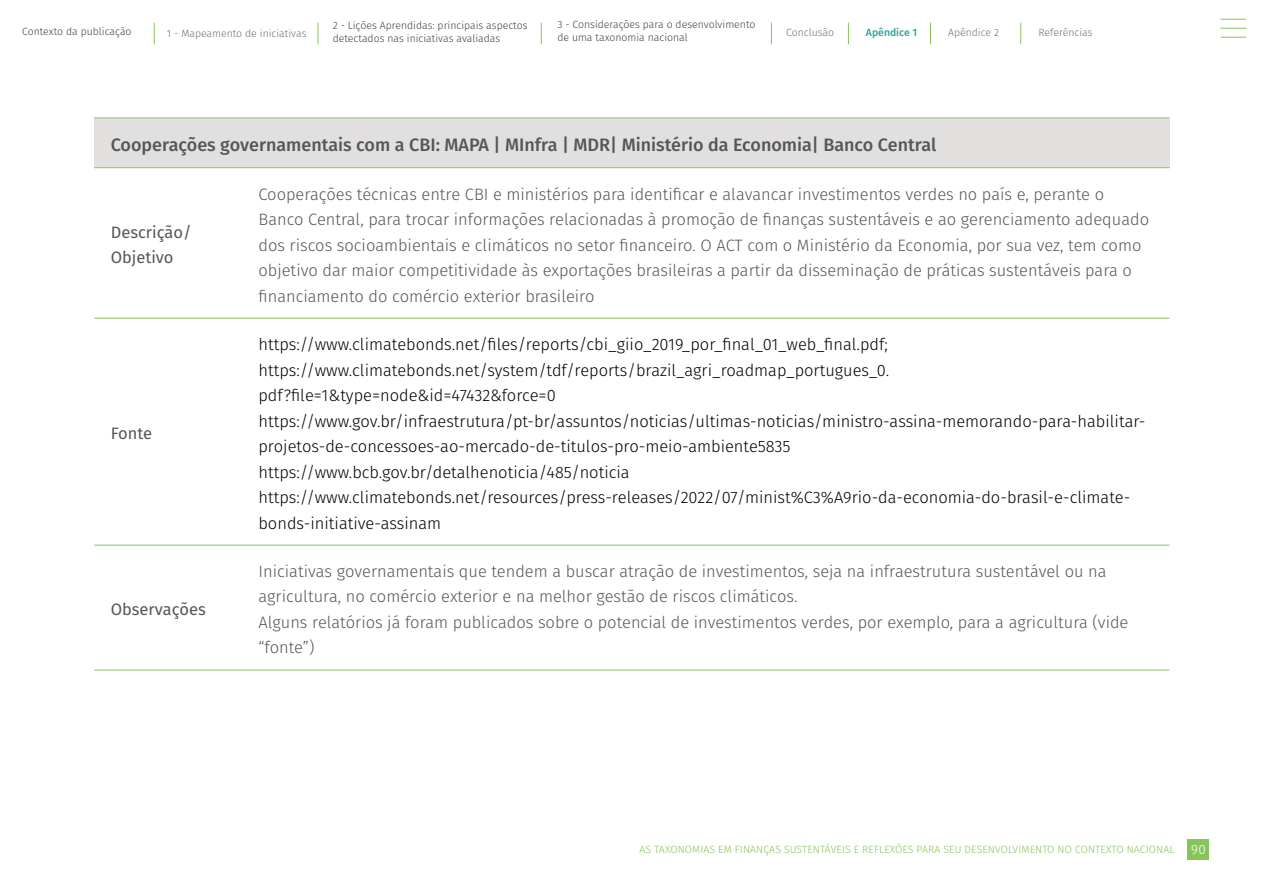
<style>
.page{position:relative;width:1263px;height:893px;background:#fff}
.page>*{position:absolute;margin:0;border:0;box-sizing:border-box;transform-origin:0 0}
.t1{font:500 18px "Fira Sans";color:#565659}
.t2{font:300 16.5px/25.5px "Fira Sans";color:#565659}
.t3{font:300 16.5px/25.5px "Fira Sans";color:#000}
.t4{font:16.5px/25.5px "Fira Sans";color:#565659}
.t5{font:300 10.5px/12.6px "Fira Sans";color:#414042}
.t6{font:300 10.5px "Fira Sans";letter-spacing:.01em;color:#85c559}
.t7{font:300 10.5px "Fira Sans";color:#6d6e71}
.t8{font:500 10.5px "Fira Sans";color:#2ea39a}
.s1{font-size:13.5px;color:#fff}
</style>
<div class="page">
<svg style="left:154px;top:23px;width:1px;height:21px"></svg>
<svg style="left:318px;top:23px;width:1px;height:21px"></svg>
<svg style="left:541px;top:23px;width:1px;height:21px"></svg>
<svg style="left:771px;top:23px;width:1px;height:21px"></svg>
<svg style="left:1220px;top:19px;width:26px;height:1px"></svg>
<svg style="left:1220px;top:28px;width:26px;height:1px"></svg>
<svg style="left:1220px;top:37px;width:26px;height:1px"></svg>
<svg style="left:848px;top:23px;width:1px;height:21px"></svg>
<svg style="left:930px;top:23px;width:1px;height:21px"></svg>
<svg style="left:1020px;top:23px;width:1px;height:21px"></svg>
<div style="left:1188px;top:839px;width:21px;height:20px;background:#85c559"></div>
<div style="left:94px;top:118px;width:1075px;height:50px;background:#e2e0df"></div>
<hr style="left:94px;top:118px;width:148px;height:1px;background:#85c559">
<hr style="left:242px;top:118px;width:927px;height:1px;background:#85c559">
<hr style="left:94px;top:167px;width:148px;height:1px;background:#85c559">
<hr style="left:242px;top:167px;width:927px;height:1px;background:#85c559">
<hr style="left:94px;top:318px;width:148px;height:1px;background:#85c559">
<hr style="left:242px;top:318px;width:927px;height:1px;background:#85c559">
<hr style="left:94px;top:545px;width:148px;height:1px;background:#85c559">
<hr style="left:242px;top:545px;width:927px;height:1px;background:#85c559">
<hr style="left:94px;top:670px;width:148px;height:1px;background:#85c559">
<hr style="left:242px;top:670px;width:927px;height:1px;background:#85c559">
<p class="t5" style="left:557px;top:18px;width:200px">3 - Considerações para o desenvolvimento de uma taxonomia nacional</p>
<p class="t5" style="left:22px;top:25px;width:111px">Contexto da publicação</p>
<p class="t7" style="left:167px;top:26px;width:141px">1 - Mapeamento de iniciativas</p>
<p class="t5" style="left:333px;top:19px;width:196px">2 - Lições Aprendidas: principais aspectos detectados nas iniciativas avaliadas</p>
<p class="t7" style="left:786px;top:25px;width:50px">Conclusão</p>
<p class="t8" style="left:866px;top:24px;width:53px">Apêndice 1</p>
<p class="t7" style="left:948px;top:25px;width:52px">Apêndice 2</p>
<p class="t7" style="left:1038px;top:25px;width:56px">Referências</p>
<p class="t1" style="left:111px;top:131px;width:827px">Cooperações governamentais com a CBI: MAPA | MInfra | MDR| Ministério da Economia| Banco Central</p>
<p class="t4" style="left:111px;top:219px;width:82px">Descrição/<br>Objetivo</p>
<p class="t4" style="left:111px;top:420px;width:43px">Fonte</p>
<p class="t4" style="left:111px;top:596px;width:96px">Observações</p>
<p class="t2" style="left:258px;top:181px;width:892px">Cooperações técnicas entre CBI e ministérios para identificar e alavancar investimentos verdes no país e, perante o Banco Central, para trocar informações relacionadas à promoção de finanças sustentáveis e ao gerenciamento adequado dos riscos socioambientais e climáticos no setor financeiro. O ACT com o Ministério da Economia, por sua vez, tem como objetivo dar maior competitividade às exportações brasileiras a partir da disseminação de práticas sustentáveis para o financiamento do comércio exterior brasileiro</p>
<p class="t3" style="left:258px;top:331px;width:888px">https://www.climatebonds.net/files/reports/cbi_giio_2019_por_final_01_web_final.pdf; https://www.climatebonds.net/system/tdf/reports/brazil_agri_roadmap_portugues_0. pdf?file=1&amp;type=node&amp;id=47432&amp;force=0 https://www.gov.br/infraestrutura/pt-br/assuntos/noticias/ultimas-noticias/ministro-assina-memorando-para-habilitar&shy;projetos-de-concessoes-ao-mercado-de-titulos-pro-meio-ambiente5835 https://www.bcb.gov.br/detalhenoticia/485/noticia https://www.climatebonds.net/resources/press-releases/2022/07/minist%C3%A9rio-da-economia-do-brasil-e-climate&shy;bonds-initiative-assinam</p>
<p class="t2" style="left:258px;top:558px;width:871px">Iniciativas governamentais que tendem a buscar atração de investimentos, seja na infraestrutura sustentável ou na agricultura, no comércio exterior e na melhor gestão de riscos climáticos.<br>Alguns relatórios já foram publicados sobre o potencial de investimentos verdes, por exemplo, para a agricultura (vide “fonte”)</p>
<p class="t6" style="left:639px;top:841px;width:568px">AS TAXONOMIAS EM FINANÇAS SUSTENTÁVEIS E REFLEXÕES PARA SEU DESENVOLVIMENTO NO CONTEXTO NACIONAL <span class="s1">90</span></p>
</div>
